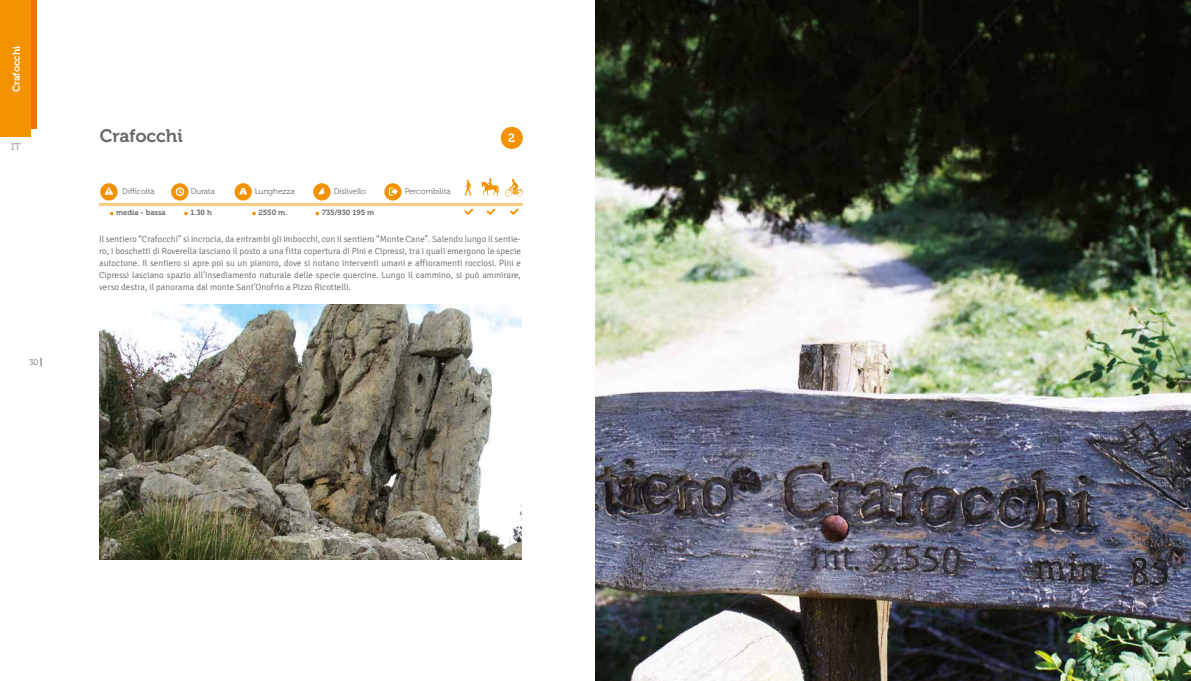
<style>
.page{position:relative;width:1191px;height:681px;background:#fff}
.page>*{position:absolute;margin:0;border:0;box-sizing:border-box;transform-origin:0 0}
.t1{font:18px "Museo 700";color:#686868}
.t2{font:12px "Museo 700";color:#fff}
.t3{font:10px "Museo 700";color:#fff}
.t4{font:10px "Museo 700";color:#b3b2b2}
.t5{font:300 9px/12px "Signika";color:#686868;text-align:justify}
.t6{font:8px "Museo 300";color:#686868}
.t7{font:7.5px "Museo 700";color:#686868}
.s1{font-family:"Museo 700";font-size:9px}
</style>
<div class="page">
<img style="left:99px;top:305px;width:422px;height:254px">
<img style="left:595px;top:0;width:596px;height:680px">
<hr style="left:99px;top:204px;width:424px;height:2px;background:#f39200">
<div style="left:100px;top:183px;width:18px;height:17px;background:#f39200;border-radius:50%"></div>
<svg style="left:184px;top:212px;width:4px;height:3px"></svg>
<svg style="left:252px;top:212px;width:4px;height:3px"></svg>
<svg style="left:315px;top:212px;width:4px;height:3px"></svg>
<svg style="left:105px;top:187px;width:8px;height:8px"></svg>
<div style="left:234px;top:183px;width:18px;height:17px;background:#f39200;border-radius:50%"></div>
<svg style="left:239px;top:188px;width:8px;height:6px"></svg>
<div style="left:313px;top:183px;width:17px;height:17px;background:#f39200;border-radius:50%"></div>
<div style="left:384px;top:183px;width:17px;height:17px;background:#f39200;border-radius:50%"></div>
<svg style="left:318px;top:187px;width:6px;height:7px"></svg>
<div style="left:171px;top:183px;width:17px;height:17px;background:#f39200;border-radius:50%"></div>
<svg style="left:176px;top:187px;width:8px;height:9px"></svg>
<svg style="left:389px;top:187px;width:9px;height:8px"></svg>
<svg style="left:464px;top:180px;width:7px;height:15px"></svg>
<svg style="left:481px;top:178px;width:18px;height:18px"></svg>
<svg style="left:505px;top:179px;width:18px;height:18px"></svg>
<svg style="left:464px;top:208px;width:9px;height:6px"></svg>
<svg style="left:486px;top:208px;width:9px;height:6px"></svg>
<svg style="left:510px;top:208px;width:8px;height:6px"></svg>
<div style="left:0;top:0;width:36px;height:129px;background:#ee7203"></div>
<div style="left:0;top:0;width:31px;height:137px;background:#f39200"></div>
<div style="left:501px;top:127px;width:22px;height:22px;background:#f39200;border-radius:50%"></div>
<p class="t3" style="left:11px;top:92px;width:48px;rotate:-90deg">Crafocchi</p>
<p class="t4" style="left:11px;top:141px;width:11px">IT</p>
<p class="t6" style="left:30px;top:358px;width:15px">30 <span class="s1">|</span></p>
<h1 class="t1" style="left:100px;top:125px;width:84px">Crafocchi</h1>
<p class="t6" style="left:122px;top:187px;width:34px">Difficoltà</p>
<p class="t6" style="left:191px;top:187px;width:26px">Durata</p>
<p class="t6" style="left:255px;top:187px;width:41px">Lunghezza</p>
<p class="t6" style="left:334px;top:187px;width:34px">Dislivello</p>
<p class="t7" style="left:116px;top:208px;width:51px">media - bassa</p>
<p class="t7" style="left:190px;top:208px;width:23px">1.30 h</p>
<p class="t7" style="left:258px;top:208px;width:30px">2550 m.</p>
<p class="t7" style="left:322px;top:208px;width:54px">735/930 195 m</p>
<p class="t6" style="left:405px;top:187px;width:48px">Percorribilità</p>
<h2 class="t2" style="left:508px;top:131px;width:8px">2</h2>
<p class="t5" style="left:99px;top:233px;width:423px">Il sentiero “Crafocchi” si incrocia, da entrambi gli imbocchi, con il sentiero “Monte Cane”. Salendo lungo il sentie&shy;ro, i boschetti di Roverella lasciano il posto a una fitta copertura di Pini e Cipressi, tra i quali emergono le specie autoctone. Il sentiero si apre poi su un pianoro, dove si notano interventi umani e affioramenti rocciosi. Pini e Cipressi lasciano spazio all’insediamento naturale delle specie quercine. Lungo il cammino, si può ammirare, verso destra, il panorama dal monte Sant’Onofrio a Pizzo Ricottelli.</p>
</div>
